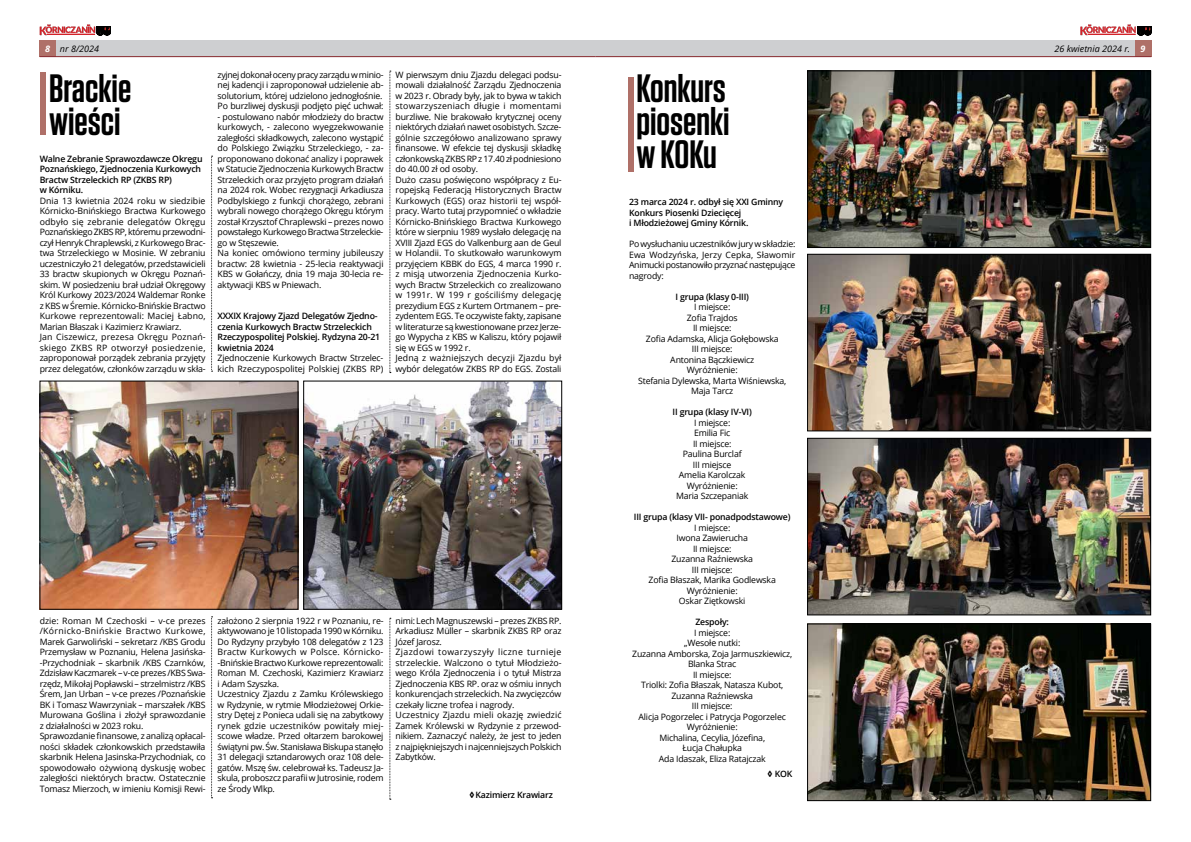
<style>
.page{position:relative;width:1191px;height:842px;background:#fff}
.page>*{position:absolute;margin:0;border:0;box-sizing:border-box;transform-origin:0 0}
.t1{font:600 39.5px/33px "Tungsten";color:#000}
.t2{font:italic 9px "Open Sans";color:#000}
.t3{font:8.8px/10.5px "Open Sans";letter-spacing:-.02em;color:#000}
.t4{font:600 8.8px/10.5px "Open Sans";letter-spacing:-.02em;color:#000}
.s1{font-weight:700;color:#fff}
.s2{font-weight:800}
</style>
<div class="page">
<div style="left:55px;top:40px;width:540px;height:17px;background:#cecfd1"></div>
<div style="left:595px;top:40px;width:547px;height:17px;background:#cecfd1"></div>
<div style="left:40px;top:40px;width:16px;height:17px;background:#af7068"></div>
<div style="left:1135px;top:40px;width:16px;height:17px;background:#af7068"></div>
<hr style="left:595px;top:56px;width:556px;height:1px;background:#892b30">
<hr style="left:40px;top:56px;width:555px;height:1px;background:#892b30">
<svg style="left:1080px;top:24px;width:71px;height:11px"></svg>
<svg style="left:40px;top:24px;width:71px;height:11px"></svg>
<div style="left:40px;top:72px;width:6px;height:63px;background:#af7068"></div>
<img style="left:42px;top:383px;width:254px;height:224px">
<div style="left:40px;top:381px;width:258px;height:228px;border:1px solid #000"></div>
<img style="left:305px;top:383px;width:255px;height:224px">
<div style="left:303px;top:381px;width:259px;height:228px;border:1px solid #000"></div>
<svg style="left:390px;top:71px;width:1px;height:302px"></svg>
<svg style="left:211px;top:156px;width:2px;height:216px"></svg>
<svg style="left:211px;top:617px;width:2px;height:181px"></svg>
<svg style="left:390px;top:618px;width:1px;height:182px"></svg>
<img style="left:809px;top:73px;width:340px;height:173px">
<div style="left:807px;top:71px;width:344px;height:177px;border:1px solid #000"></div>
<img style="left:809px;top:256px;width:340px;height:173px">
<div style="left:807px;top:254px;width:344px;height:177px;border:1px solid #000"></div>
<img style="left:809px;top:440px;width:340px;height:173px">
<div style="left:807px;top:438px;width:344px;height:177px;border:1px solid #000"></div>
<img style="left:809px;top:626px;width:340px;height:173px">
<div style="left:807px;top:624px;width:344px;height:177px;border:1px solid #000"></div>
<div style="left:628px;top:77px;width:5px;height:95px;background:#af7068"></div>
<p class="t2" style="left:45px;top:43px;width:55px"><span class="s1">8</span> nr 8/2024</p>
<p class="t2" style="left:1054px;top:43px;width:92px">26 kwietnia 2024 r. <span class="s1">9</span></p>
<h1 class="t1" style="left:49px;top:73px;width:84px">Brackie wieści</h1>
<p class="t4" style="left:40px;top:153px;width:164px">Walne Zebranie Sprawozdawcze Okręgu<br>Poznańskiego, Zjednoczenia Kurkowych<br>Bractw Strzeleckich RP (ZKBS RP)<br>w Kórniku.</p>
<p class="t3" style="left:40px;top:195px;width:167px">Dnia 13 kwietnia 2024 roku w siedzibie Kórnicko-Bnińskiego Bractwa Kurkowego odbyło się zebranie delegatów Okręgu Poznańskiego ZKBS RP, któremu przewodni&shy;czył Henryk Chraplewski, z Kurkowego Brac&shy;twa Strzeleckiego w Mosinie. W zebraniu uczestniczyło 21 delegatów, przedstawicieli 33 bractw skupionych w Okręgu Poznań&shy;skim. W posiedzeniu brał udział Okręgowy Król Kurkowy 2023/2024 Waldemar Ronke z KBS w Śremie. Kórnicko-Bnińskie Bractwo Kurkowe reprezentowali: Maciej Łabno, Marian Błaszak i Kazimierz Krawiarz.<br>Jan Ciszewicz, prezesa Okręgu Poznań&shy;skiego ZKBS RP otworzył posiedzenie, zaproponował porządek zebrania przyjęty przez delegatów, członków zarządu w skła-</p>
<p class="t3" style="left:218px;top:69px;width:167px">zyjnej dokonał oceny pracy zarządu w minio&shy;nej kadencji i zaproponował udzielenie ab&shy;solutorium, której udzielono jednogłośnie.<br>Po burzliwej dyskusji podjęto pięć uchwał:</p>
<p class="t3" style="left:218px;top:111px;width:167px">- postulowano nabór młodzieży do bractw kurkowych, - zalecono wyegzekwowanie zaległości składkowych, zalecono wystąpić do Polskiego Związku Strzeleckiego, - za&shy;proponowano dokonać analizy i poprawek w Statucie Zjednoczenia Kurkowych Bractw Strzeleckich oraz przyjęto program działań na 2024 rok. Wobec rezygnacji Arkadiusza Podbylskiego z funkcji chorążego, zebrani wybrali nowego chorążego Okręgu którym został Krzysztof Chraplewski – prezes nowo powstałego Kurkowego Bractwa Strzeleckie&shy;go w Stęszewie.<br>Na koniec omówiono terminy jubileuszy bractw: 28 kwietnia - 25-lecia reaktywacji KBS w Gołańczy, dnia 19 maja 30-lecia re&shy;aktywacji KBS w Pniewach.</p>
<p class="t4" style="left:218px;top:310px;width:164px">XXXIX Krajowy Zjazd Delegatów Zjedno&shy;czenia Kurkowych Bractw Strzeleckich Rzeczypospolitej Polskiej. Rydzyna 20-21 kwietnia 2024</p>
<p class="t3" style="left:218px;top:352px;width:167px">Zjednoczenie Kurkowych Bractw Strzelec&shy;kich Rzeczypospolitej Polskiej (ZKBS RP)</p>
<p class="t3" style="left:395px;top:69px;width:167px">W pierwszym dniu Zjazdu delegaci podsu&shy;mowali działalność Zarządu Zjednoczenia w 2023 r. Obrady były, jak to bywa w takich stowarzyszeniach długie i momentami burzliwe. Nie brakowało krytycznej oceny niektórych działań nawet osobistych. Szcze&shy;gólnie szczegółowo analizowano sprawy finansowe. W efekcie tej dyskusji składkę członkowską ZKBS RP z 17.40 zł podniesiono do 40.00 zł od osoby.<br>Dużo czasu poświęcono współpracy z Eu&shy;ropejską Federacją Historycznych Bractw Kurkowych (EGS) oraz historii tej współ&shy;pracy. Warto tutaj przypomnieć o wkładzie Kórnicko-Bnińskiego Bractwa Kurkowego które w sierpniu 1989 wysłało delegację na XVIII Zjazd EGS do Valkenburg aan de Geul w Holandii. To skutkowało warunkowym przyjęciem KBBK do EGS, 4 marca 1990 r. z misją utworzenia Zjednoczenia Kurko&shy;wych Bractw Strzeleckich co zrealizowano w 1991r. W 199 r gościliśmy delegację prezydium EGS z Kurtem Ortmanem – pre&shy;zydentem EGS. Te oczywiste fakty, zapisane w literaturze są kwestionowane przez Jerze&shy;go Wypycha z KBS w Kaliszu, który pojawił się w EGS w 1992 r.<br>Jedną z ważniejszych decyzji Zjazdu był wybór delegatów ZKBS RP do EGS. Zostali</p>
<p class="t3" style="left:40px;top:615px;width:167px">dzie: Roman M Czechoski – v-ce prezes /Kórnicko-Bnińskie Bractwo Kurkowe, Marek Garwoliński – sekretarz /KBS Grodu Przemysław w Poznaniu, Helena Jasińska--Przychodniak – skarbnik /KBS Czarnków, Zdzisław Kaczmarek – v-ce prezes /KBS Swa&shy;rzędz, Mikołaj Popławski – strzelmistrz /KBS Śrem, Jan Urban – v-ce prezes /Poznańskie BK i Tomasz Wawrzyniak – marszałek /KBS Murowana Goślina i złożył sprawozdanie z działalności w 2023 roku.<br>Sprawozdanie finansowe, z analizą opłacal&shy;ności składek członkowskich przedstawiła skarbnik Helena Jasinska-Przychodniak, co spowodowało ożywioną dyskusję wobec zaległości niektórych bractw. Ostatecznie Tomasz Mierzoch, w imieniu Komisji Rewi-</p>
<p class="t3" style="left:218px;top:615px;width:167px">założono 2 sierpnia 1922 r w Poznaniu, re&shy;aktywowano je 10 listopada 1990 w Kórniku.<br>Do Rydzyny przybyło 108 delegatów z 123<br>Bractw Kurkowych w Polsce. Kórnicko--Bnińskie Bractwo Kurkowe reprezentowali:<br>Roman M. Czechoski, Kazimierz Krawiarz i Adam Szyszka.<br>Uczestnicy Zjazdu z Zamku Królewskiego w Rydzynie, w rytmie Młodzieżowej Orkie&shy;stry Dętej z Ponieca udali się na zabytkowy rynek gdzie uczestników powitały miej&shy;scowe władze. Przed ołtarzem barokowej świątyni pw. Św. Stanisława Biskupa stanęło 31 delegacji sztandarowych oraz 108 dele&shy;gatów. Mszę św. celebrował ks. Tadeusz Ja&shy;skula, proboszcz parafii w Jutrosinie, rodem ze Środy Wlkp.</p>
<p class="t3" style="left:395px;top:615px;width:167px">nimi: Lech Magnuszewski – prezes ZKBS RP.<br>Arkadiusz Müller – skarbnik ZKBS RP oraz Józef Jarosz.<br>Zjazdowi towarzyszyły liczne turnieje strzeleckie. Walczono o tytuł Młodzieżo&shy;wego Króla Zjednoczenia i o tytuł Mistrza Zjednoczenia KBS RP. oraz w ośmiu innych konkurencjach strzeleckich. Na zwycięzców czekały liczne trofea i nagrody.<br>Uczestnicy Zjazdu mieli okazję zwiedzić Zamek Królewski w Rydzynie z przewod&shy;nikiem. Zaznaczyć należy, że jest to jeden z najpiękniejszych i najcenniejszych Polskich Zabytków.</p>
<p class="t4" style="left:469px;top:790px;width:85px"><span class="s2">◊</span>Kazimierz Krawiarz</p>
<h1 class="t1" style="left:636px;top:73px;width:95px;text-align:justify">Konkurs piosenki w KOKu</h1>
<p class="t4" style="left:629px;top:196px;width:156px">23 marca 2024 r. odbył się XXI Gminny<br>Konkurs Piosenki Dziecięcej<br>i Młodzieżowej Gminy Kórnik.</p>
<p class="t3" style="left:629px;top:238px;width:168px;text-align:justify">Po wysłuchaniu uczestników jury w składzie:<br>Ewa Wodzyńska, Jerzy Cepka, Sławomir Animucki postanowiło przyznać następujące nagrody:</p>
<p class="t4" style="left:675px;top:291px;width:75px">I grupa (klasy 0-III)</p>
<p class="t3" style="left:638px;top:301px;width:150px;text-align:center">I miejsce:<br>Zofia Trajdos<br>II miejsce:<br>Zofia Adamska, Alicja Gołębowska<br>III miejsce:<br>Antonina Bączkiewicz<br>Wyróżnienie:<br>Stefania Dylewska, Marta Wiśniewska,<br>Maja Tarcz</p>
<p class="t4" style="left:672px;top:406px;width:81px">II grupa (klasy IV-VI)</p>
<p class="t3" style="left:676px;top:417px;width:74px;text-align:center">I miejsce:<br>Emilia Fic<br>II miejsce:<br>Paulina Burclaf<br>III miejsce<br>Amelia Karolczak<br>Wyróżnienie:<br>Maria Szczepaniak</p>
<p class="t4" style="left:634px;top:511px;width:158px">III grupa (klasy VII- ponadpodstawowe)</p>
<p class="t3" style="left:648px;top:522px;width:129px;text-align:center">I miejsce:<br>Iwona Zawierucha<br>II miejsce:<br>Zuzanna Raźniewska<br>III miejsce:<br>Zofia Błaszak, Marika Godlewska<br>Wyróżnienie:<br>Oskar Ziętkowski</p>
<p class="t4" style="left:695px;top:616px;width:35px">Zespoły:</p>
<p class="t3" style="left:632px;top:627px;width:162px;text-align:center">I miejsce:<br>„Wesołe nutki:<br>Zuzanna Amborska, Zoja Jarmuszkiewicz,<br>Blanka Strac<br>II miejsce:<br>Triolki: Zofia Błaszak, Natasza Kubot,<br>Zuzanna Raźniewska<br>III miejsce:<br>Alicja Pogorzelec i Patrycja Pogorzelec<br>Wyróżnienie:<br>Michalina, Cecylia, Józefina,<br>Łucja Chałupka<br>Ada Idaszak, Eliza Ratajczak</p>
<p class="t4" style="left:767px;top:768px;width:27px"><span class="s2">◊</span> KOK</p>
</div>
